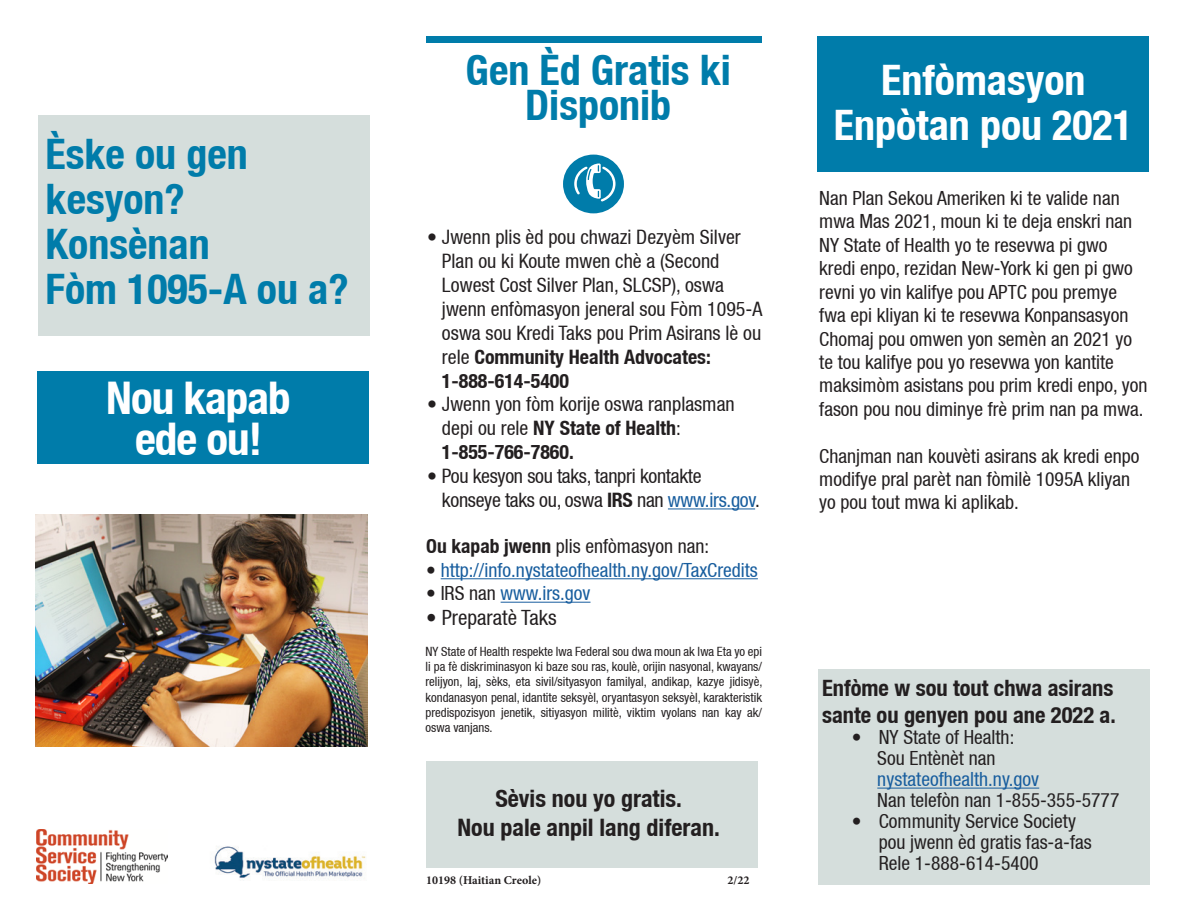
<style>
.page{position:relative;width:1187px;height:919px;background:#fff}
.page>*{position:absolute;margin:0;border:0;box-sizing:border-box;transform-origin:0 0}
.t1{font:700 condensed 45px/40.5px "Helvetica Neue LT";letter-spacing:-.02em;color:#fff;text-align:center}
.t2{font:700 condensed 42px/45px "Helvetica Neue LT";color:#007caa}
.t3{font:700 condensed 42px/45px "Helvetica Neue LT";color:#fff;text-align:center}
.t4{font:700 condensed 24px "Helvetica Neue LT";color:#231f20}
.t5{font:700 condensed 22.5px/27px "Helvetica Neue LT";color:#231f20}
.t6{font:condensed 21px "Helvetica Neue LT";color:#231f20}
.t7{font:condensed 19.8px/23.9px "Helvetica Neue LT";color:#231f20}
.t8{font:condensed 19.5px/23.4px "Helvetica Neue LT";color:#231f20}
.t9{font:condensed 19.5px/21px "Helvetica Neue LT";color:#175d9e}
.t10{font:condensed 12.75px/15.3px "Helvetica Neue LT";color:#231f20;text-align:justify}
.t11{font:700 12px "Minion Pro";color:#231f20}
.s1{font-weight:700}
.s2{color:#175d9e}
.s3{color:#231f20}
</style>
<div class="page">
<div style="left:38px;top:116px;width:332px;height:220px;background:#d5dedc"></div>
<div style="left:818px;top:669px;width:331px;height:215px;background:#d5dedc"></div>
<div style="left:37px;top:371px;width:332px;height:92px;background:#007caa"></div>
<img style="left:36px;top:514px;width:331px;height:232px">
<div style="left:426px;top:761px;width:332px;height:106px;background:#d5dedc"></div>
<div style="left:563px;top:154px;width:61px;height:59px;background:#007caa;border-radius:50%"></div>
<svg style="left:574px;top:163px;width:41px;height:38px"></svg>
<div style="left:426px;top:36px;width:335px;height:7px;background:#007caa"></div>
<hr style="left:668px;top:508px;width:87px;height:1px;background:#175d9e">
<hr style="left:440px;top:578px;width:317px;height:1px;background:#175d9e">
<hr style="left:500px;top:601px;width:90px;height:1px;background:#175d9e">
<div style="left:817px;top:36px;width:331px;height:136px;background:#007caa"></div>
<hr style="left:877px;top:787px;width:162px;height:1px;background:#175d9e">
<img style="left:36px;top:829px;width:132px;height:54px">
<img style="left:214px;top:846px;width:152px;height:35px">
<p class="t2" style="left:46px;top:131px;width:204px">Èske ou gen kesyon?</p>
<p class="t2" style="left:46px;top:221px;width:304px">Konsènan<br>Fòm 1095-A ou a?</p>
<p class="t1" style="left:106px;top:377px;width:186px">Nou kapab ede ou!</p>
<p class="t2" style="left:465px;top:52px;width:267px;line-height:34.5px;text-align:center">Gen Èd Gratis ki<br>Disponib</p>
<p class="t7" style="left:442px;top:225px;width:322px;text-indent:-15px">• Jwenn plis èd pou chwazi Dezyèm Silver Plan ou ki Koute mwen chè a (Second Lowest Cost Silver Plan, SLCSP), oswa jwenn enfòmasyon jeneral sou Fòm 1095-A oswa sou Kredi Taks pou Prim Asirans lè ou rele <span class="s1">Community Health Advocates:<br>1-888-614-5400</span></p>
<p class="t7" style="left:442px;top:392px;width:294px;text-indent:-15px">• Jwenn yon fòm korije oswa ranplasman depi ou rele <span class="s1">NY State of Health</span>:<br><span class="s1">1-855-766-7860.</span></p>
<p class="t7" style="left:442px;top:464px;width:319px;text-indent:-15px">• Pou kesyon sou taks, tanpri kontakte konseye taks ou, oswa <span class="s1">IRS</span> nan <span class="s2">www.irs.gov</span>.</p>
<p class="t8" style="left:426px;top:534px;width:284px"><span class="s1">Ou kapab jwenn</span> plis enfòmasyon nan:</p>
<p class="t9" style="left:426px;top:559px;width:333px"><span class="s3">•</span> http://info.nystateofhealth.ny.gov/TaxCredits</p>
<p class="t9" style="left:426px;top:582px;width:166px"><span class="s3">• IRS nan</span> www.irs.gov</p>
<p class="t6" style="left:426px;top:605px;width:132px">• Preparatè Taks</p>
<p class="t10" style="left:425px;top:643px;width:338px">NY State of Health respekte lwa Federal sou dwa moun ak lwa Eta yo epi li pa fè diskriminasyon ki baze sou ras, koulè, orijin nasyonal, kwayans/ relijyon, laj, sèks, eta sivil/sityasyon familyal, andikap, kazye jidisyè, kondanasyon penal, idantite seksyèl, oryantasyon seksyèl, karakteristik predispozisyon jenetik, sitiyasyon militè, viktim vyolans nan kay ak/ oswa vanjans.</p>
<p class="t4" style="left:495px;top:783px;width:188px">Sèvis nou yo gratis.</p>
<p class="t4" style="left:457px;top:812px;width:264px">Nou pale anpil lang diferan.</p>
<p class="t11" style="left:426px;top:872px;width:116px">10198 (Haitian Creole)</p>
<p class="t11" style="left:727px;top:872px;width:23px">2/22</p>
<p class="t3" style="left:833px;top:57px;width:300px">Enfòmasyon<br>Enpòtan pou 2021</p>
<p class="t8" style="left:819px;top:186px;width:329px">Nan Plan Sekou Ameriken ki te valide nan mwa Mas 2021, moun ki te deja enskri nan NY State of Health yo te resevwa pi gwo kredi enpo, rezidan New-York ki gen pi gwo revni yo vin kalifye pou APTC pou premye fwa epi kliyan ki te resevwa Konpansasyon Chomaj pou omwen yon semèn an 2021 yo te tou kalifye pou yo resevwa yon kantite maksimòm asistans pou prim kredi enpo, yon fason pou nou diminye frè prim nan pa mwa.</p>
<p class="t8" style="left:819px;top:444px;width:322px">Chanjman nan kouvèti asirans ak kredi enpo modifye pral parèt nan fòmilè 1095A kliyan yo pou tout mwa ki aplikab.</p>
<p class="t5" style="left:822px;top:674px;width:295px">Enfòme w sou tout chwa asirans sante ou genyen pou ane 2022 a.</p>
<p class="t8" style="left:851px;top:725px;width:164px">• NY State of Health:</p>
<p class="t9" style="left:877px;top:747px;width:163px"><span class="s3">Sou Entènèt nan </span>nystateofhealth.ny.gov</p>
<p class="t8" style="left:877px;top:788px;width:243px">Nan telefòn nan 1-855-355-5777</p>
<p class="t8" style="left:878px;top:810px;width:214px;line-height:21px;text-indent:-27px">• Community Service Society pou jwenn èd gratis fas-a-fas<br>Rele 1-888-614-5400</p>
</div>
